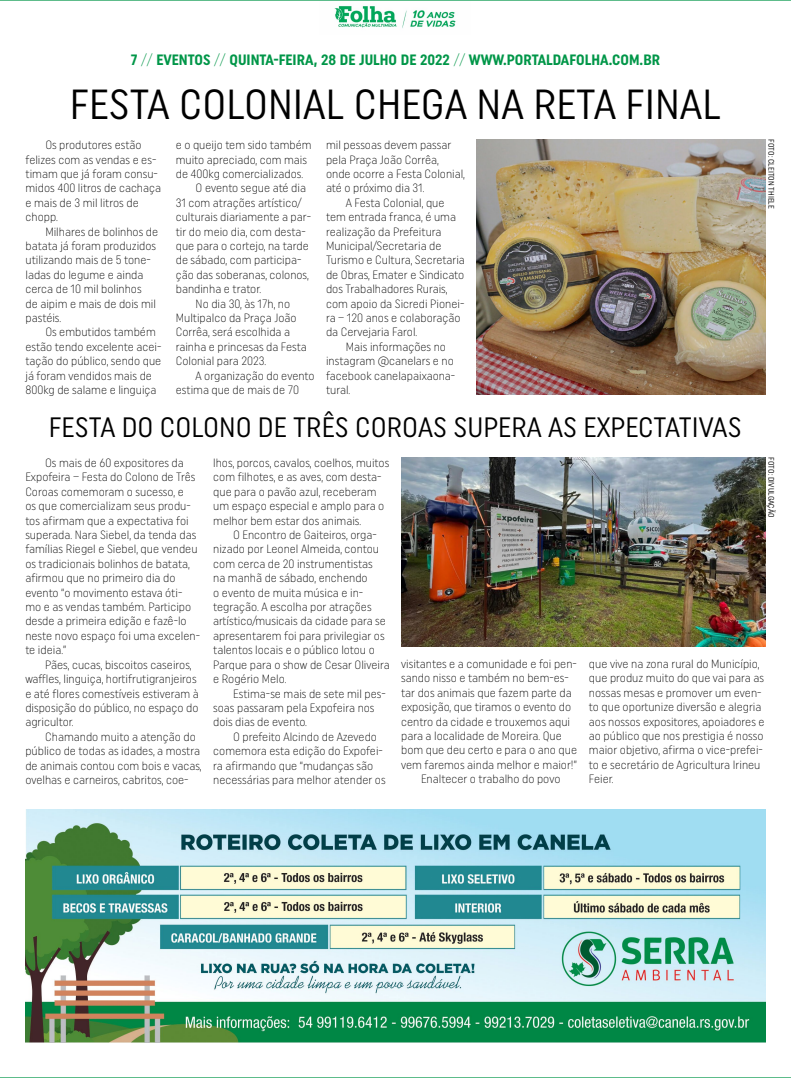
<style>
.page{position:relative;width:791px;height:1078px;background:#fff}
.page>*{position:absolute;margin:0;border:0;box-sizing:border-box;transform-origin:0 0}
.t1{font:42px "Uniform Condensed";color:#000}
.t2{font:28px "Uniform Condensed";color:#000}
.t3{font:700 15px "Uniform Condensed";color:#009648}
.t4{font:300 12px/14.4px "Uniform Condensed";color:#000}
.t5{font:8px "Uniform Condensed";color:#000}
.s1{font-weight:300}
</style>
<div class="page">
<img style="left:334px;top:6px;width:122px;height:22px">
<hr style="left:0;top:0;width:791px;height:1px;background:#009648">
<hr style="left:0;top:1077px;width:791px;height:1px;background:#009648">
<img style="left:25px;top:809px;width:740px;height:233px">
<img style="left:476px;top:139px;width:289px;height:255px">
<img style="left:401px;top:457px;width:364px;height:189px">
<p class="t3" style="left:131px;top:51px;width:531px">7 <span class="s1">//</span> EVENTOS <span class="s1">//</span> QUINTA-FEIRA, 28 DE JULHO DE 2022 <span class="s1">//</span> WWW.PORTALDAFOLHA.COM.BR</p>
<h1 class="t1" style="left:70px;top:79px;width:652px">FESTA COLONIAL CHEGA NA RETA FINAL</h1>
<p class="t4" style="left:26px;top:137px;width:137px;text-indent:20px">Os produtores estão felizes com as vendas e es&shy;timam que já foram consu&shy;midos 400 litros de cachaça e mais de 3 mil litros de chopp.</p>
<p class="t4" style="left:26px;top:224px;width:134px;text-indent:20px">Milhares de bolinhos de batata já foram produzidos utilizando mais de 5 tone&shy;ladas do legume e ainda cerca de 10 mil bolinhos<br>de aipim e mais de dois mil pastéis.</p>
<p class="t4" style="left:26px;top:325px;width:137px;text-indent:20px">Os embutidos também estão tendo excelente acei&shy;tação do público, sendo que já foram vendidos mais de<br>800kg de salame e linguiça</p>
<p class="t4" style="left:176px;top:137px;width:137px">e o queijo tem sido também</p>
<p class="t4" style="left:176px;top:152px;width:133px">muito apreciado, com mais</p>
<p class="t4" style="left:176px;top:166px;width:129px">de 400kg comercializados.</p>
<p class="t4" style="left:196px;top:181px;width:112px">O evento segue até dia</p>
<p class="t4" style="left:176px;top:195px;width:127px">31 com atrações artístico/</p>
<p class="t4" style="left:176px;top:209px;width:137px">culturais diariamente a par-</p>
<p class="t4" style="left:176px;top:224px;width:131px">tir do meio dia, com desta-</p>
<p class="t4" style="left:176px;top:238px;width:135px">que para o cortejo, na tarde</p>
<p class="t4" style="left:176px;top:253px;width:127px">de sábado, com participa-</p>
<p class="t4" style="left:176px;top:267px;width:135px">ção das soberanas, colonos,</p>
<p class="t4" style="left:176px;top:281px;width:87px">bandinha e trator.</p>
<p class="t4" style="left:196px;top:296px;width:96px">No dia 30, às 17h, no</p>
<p class="t4" style="left:176px;top:310px;width:122px">Multipalco da Praça João</p>
<p class="t4" style="left:176px;top:325px;width:116px">Corrêa, será escolhida a</p>
<p class="t4" style="left:176px;top:339px;width:133px">rainha e princesas da Festa</p>
<p class="t4" style="left:176px;top:353px;width:92px">Colonial para 2023.</p>
<p class="t4" style="left:196px;top:368px;width:121px">A organização do evento</p>
<p class="t4" style="left:176px;top:382px;width:125px">estima que de mais de 70</p>
<p class="t4" style="left:326px;top:137px;width:127px">mil pessoas devem passar</p>
<p class="t4" style="left:326px;top:152px;width:114px">pela Praça João Corrêa,</p>
<p class="t4" style="left:326px;top:166px;width:140px">onde ocorre a Festa Colonial,</p>
<p class="t4" style="left:326px;top:181px;width:100px">até o próximo dia 31.</p>
<p class="t4" style="left:346px;top:195px;width:100px">A Festa Colonial, que</p>
<p class="t4" style="left:326px;top:209px;width:131px">tem entrada franca, é uma</p>
<p class="t4" style="left:326px;top:224px;width:117px">realização da Prefeitura</p>
<p class="t4" style="left:326px;top:238px;width:117px">Municipal/Secretaria de</p>
<p class="t4" style="left:326px;top:253px;width:140px">Turismo e Cultura, Secretaria</p>
<p class="t4" style="left:326px;top:267px;width:140px">de Obras, Emater e Sindicato</p>
<p class="t4" style="left:326px;top:281px;width:123px">dos Trabalhadores Rurais,</p>
<p class="t4" style="left:326px;top:296px;width:140px">com apoio da Sicredi Pionei-</p>
<p class="t4" style="left:326px;top:310px;width:136px">ra – 120 anos e colaboração</p>
<p class="t4" style="left:326px;top:325px;width:93px">da Cervejaria Farol.</p>
<p class="t4" style="left:346px;top:339px;width:102px">Mais informações no</p>
<p class="t4" style="left:326px;top:353px;width:129px">instagram @canelars e no</p>
<p class="t4" style="left:326px;top:368px;width:131px">facebook canelapaixaona-</p>
<p class="t4" style="left:326px;top:382px;width:26px">tural.</p>
<p class="t5" style="left:776px;top:139px;width:71px;rotate:90deg">FOTO: CLEITON THIELE</p>
<h2 class="t2" style="left:49px;top:410px;width:694px">FESTA DO COLONO DE TRÊS COROAS SUPERA AS EXPECTATIVAS</h2>
<p class="t4" style="left:25px;top:455px;width:176px;text-indent:20px">Os mais de 60 expositores da<br>Expofeira – Festa do Colono de Três<br>Coroas comemoram o sucesso, e<br>os que comercializam seus produ&shy;tos afirmam que a expectativa foi superada. Nara Siebel, da tenda das famílias Riegel e Siebel, que vendeu os tradicionais bolinhos de batata, afirmou que no primeiro dia do evento “o movimento estava óti&shy;mo e as vendas também. Participo desde a primeira edição e fazê-lo neste novo espaço foi uma excelen&shy;te ideia.”</p>
<p class="t4" style="left:25px;top:657px;width:175px;text-indent:20px">Pães, cucas, biscoitos caseiros, waffles, linguiça, hortifrutigranjeiros e até flores comestíveis estiveram à disposição do público, no espaço do agricultor.</p>
<p class="t4" style="left:25px;top:729px;width:178px;text-indent:20px">Chamando muito a atenção do público de todas as idades, a mostra de animais contou com bois e vacas, ovelhas e carneiros, cabritos, coe-</p>
<p class="t5" style="left:776px;top:457px;width:62px;rotate:90deg">FOTO: DIVULGAÇÃO</p>
<p class="t4" style="left:213px;top:455px;width:178px">lhos, porcos, cavalos, coelhos, muitos com filhotes, e as aves, com desta&shy;que para o pavão azul, receberam um espaço especial e amplo para o melhor bem estar dos animais.</p>
<p class="t4" style="left:213px;top:527px;width:178px;text-indent:20px">O Encontro de Gaiteiros, orga&shy;nizado por Leonel Almeida, contou com cerca de 20 instrumentistas<br>na manhã de sábado, enchendo<br>o evento de muita música e in&shy;tegração. A escolha por atrações artístico/musicais da cidade para se apresentarem foi para privilegiar os talentos locais e o público lotou o<br>Parque para o show de Cesar Oliveira e Rogério Melo.</p>
<p class="t4" style="left:213px;top:685px;width:174px;text-indent:20px">Estima-se mais de sete mil pes&shy;soas passaram pela Expofeira nos dois dias de evento.</p>
<p class="t4" style="left:213px;top:729px;width:174px;text-indent:20px">O prefeito Alcindo de Azevedo comemora esta edição do Expofei&shy;ra afirmando que “mudanças são necessárias para melhor atender os</p>
<p class="t4" style="left:589px;top:656px;width:177px">que vive na zona rural do Município, que produz muito do que vai para as nossas mesas e promover um even&shy;to que oportunize diversão e alegria aos nossos expositores, apoiadores e ao público que nos prestigia é nosso maior objetivo, afirma o vice-prefei&shy;to e secretário de Agricultura Irineu<br>Feier.</p>
<p class="t4" style="left:401px;top:656px;width:177px">visitantes e a comunidade e foi pen-</p>
<p class="t4" style="left:401px;top:670px;width:169px">sando nisso e também no bem-es-</p>
<p class="t4" style="left:401px;top:685px;width:172px">tar dos animais que fazem parte da</p>
<p class="t4" style="left:401px;top:699px;width:172px">exposição, que tiramos o evento do</p>
<p class="t4" style="left:401px;top:713px;width:171px">centro da cidade e trouxemos aqui</p>
<p class="t4" style="left:401px;top:728px;width:162px">para a localidade de Moreira. Que</p>
<p class="t4" style="left:401px;top:742px;width:177px">bom que deu certo e para o ano que</p>
<p class="t4" style="left:401px;top:757px;width:177px">vem faremos ainda melhor e maior!”</p>
<p class="t4" style="left:421px;top:771px;width:141px">Enaltecer o trabalho do povo</p>
</div>
